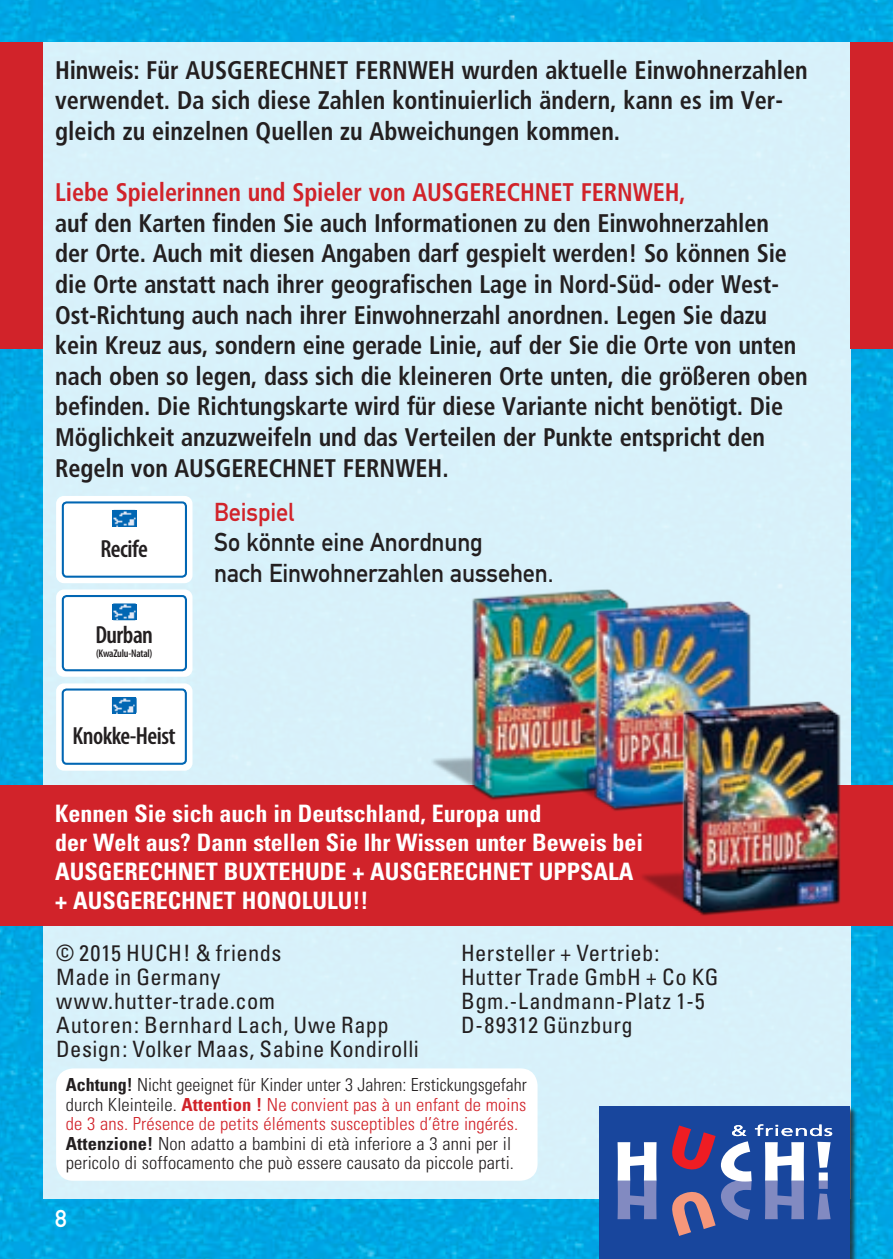
<style>
.page{position:relative;width:893px;height:1259px;background:#fff}
.page>*{position:absolute;margin:0;border:0;box-sizing:border-box;transform-origin:0 0}
.t1{font:700 condensed 25.5px/30.6px "Frutiger";letter-spacing:-.005em;color:#231f20;scale:.95 1}
.t2{font:700 condensed 25.5px "Frutiger";letter-spacing:-.005em;color:#d1232a;scale:.95 1}
.t3{font:25.5px/30.6px "DIN Mittelschrift LT";letter-spacing:-.005em;color:#231f20;scale:.95 1}
.t4{font:25.5px "DIN Mittelschrift LT";letter-spacing:-.005em;color:#d1232a;scale:.95 1}
.t5{font:600 condensed 24.9px "Myriad Pro";letter-spacing:-.02em;color:#231f20}
.t6{font:700 condensed 24px/28.8px "Univers";color:#fff}
.t7{font:24px "DIN Mittelschrift";color:#fff}
.t8{font:condensed 22.5px/24px "Univers";letter-spacing:.02em;color:#231f20}
.t9{font:300 condensed 18px/19.5px "Univers";letter-spacing:.005em;color:#231f20}
.t10{font:600 condensed 11.1px "Myriad Pro";letter-spacing:-.02em;color:#231f20}
.s1{font-weight:700}
.s2{font-weight:700;color:#d1232a}
.s3{color:#d1232a}
</style>
<div class="page">
<img style="left:0;top:0;width:893px;height:1259px">
<div style="left:43px;top:43px;width:807px;height:1156px;background:#d8f1fa"></div>
<div style="left:0;top:43px;width:43px;height:306px;background:#d1232a"></div>
<div style="left:850px;top:43px;width:43px;height:306px;background:#d1232a"></div>
<div style="left:0;top:785px;width:893px;height:141px;background:#d1232a"></div>
<div style="left:599px;top:1105px;width:258px;height:154px;background:#231f20;opacity:.75"></div>
<div style="left:599px;top:1106px;width:251px;height:153px;background:#18469d"></div>
<svg style="left:618px;top:1142px;width:38px;height:77px"></svg>
<svg style="left:672px;top:1124px;width:160px;height:112px"></svg>
<div style="left:56px;top:1068px;width:482px;height:112px;background:#fff;border-radius:17px"></div>
<svg style="left:56px;top:496px;width:136px;height:87px;background:#e5eff7"></svg>
<svg style="left:56px;top:589px;width:136px;height:88px;background:#e5eff7"></svg>
<svg style="left:56px;top:683px;width:136px;height:87px;background:#e5eff7"></svg>
<img style="left:432px;top:593px;width:116px;height:207px">
<img style="left:548px;top:589px;width:203px;height:222px">
<img style="left:634px;top:680px;width:221px;height:253px">
<p class="t1" style="left:55px;top:55px;width:794px">Hinweis: Für AUSGERECHNET FERNWEH wurden aktuelle Einwohnerzahlen verwendet. Da sich diese Zahlen kontinuierlich ändern, kann es im Ver&shy;gleich zu einzelnen Quellen zu Abweichungen kommen.</p>
<p class="t2" style="left:55px;top:177px;width:665px">Liebe Spielerinnen und Spieler von AUSGERECHNET FERNWEH,</p>
<p class="t1" style="left:55px;top:208px;width:794px">auf den Karten finden Sie auch Informationen zu den Einwohnerzahlen der Orte. Auch mit diesen Angaben darf gespielt werden! So können Sie die Orte anstatt nach ihrer geografischen Lage in Nord-Süd- oder West-Ost-Richtung auch nach ihrer Einwohnerzahl anordnen. Legen Sie dazu kein Kreuz aus, sondern eine gerade Linie, auf der Sie die Orte von unten nach oben so legen, dass sich die kleineren Orte unten, die größeren oben befinden. Die Richtungskarte wird für diese Variante nicht benötigt. Die Möglichkeit anzuzweifeln und das Verteilen der Punkte entspricht den Regeln von AUSGERECHNET FERNWEH.</p>
<p class="t5" style="left:101px;top:534px;width:49px">Recife</p>
<p class="t5" style="left:95px;top:621px;width:59px">Durban</p>
<p class="t10" style="left:96px;top:647px;width:58px">(KwaZulu-Natal)</p>
<p class="t5" style="left:73px;top:721px;width:105px">Knokke-Heist</p>
<p class="t4" style="left:214px;top:497px;width:86px">Beispiel</p>
<p class="t3" style="left:214px;top:527px;width:359px">So könnte eine Anordnung<br>nach Einwohnerzahlen aussehen.</p>
<p class="t6" style="left:55px;top:799px;width:589px">Kennen Sie sich auch in Deutschland, Europa und<br>der Welt aus? Dann stellen Sie Ihr Wissen unter Beweis bei AUSGERECHNET BUXTEHUDE + AUSGERECHNET UPPSALA + AUSGERECHNET HONOLULU!!</p>
<p class="t8" style="left:56px;top:941px;width:364px">© 2015 HUCH! &amp; friends<br>Made in Germany www.hutter-trade.com<br>Autoren: Bernhard Lach, Uwe Rapp<br>Design: Volker Maas, Sabine Kondirolli</p>
<p class="t8" style="left:461px;top:941px;width:259px">Hersteller + Vertrieb:<br>Hutter Trade GmbH + Co KG<br>Bgm.-Landmann-Platz 1-5<br>D-89312 Günzburg</p>
<p class="t9" style="left:66px;top:1075px;width:462px"><span class="s1">Achtung!</span> Nicht geeignet für Kinder unter 3 Jahren: Erstickungsgefahr durch Kleinteile. <span class="s2">Attention !</span> <span class="s3">Ne convient pas à un enfant de moins de 3 ans. Présence de petits éléments susceptibles d’être ingérés.<br></span><span class="s1">Attenzione!</span> Non adatto a bambini di età inferiore a 3 anni per il pericolo di soffocamento che può essere causato da piccole parti.</p>
<p class="t7" style="left:55px;top:1204px;width:13px">8</p>
</div>
